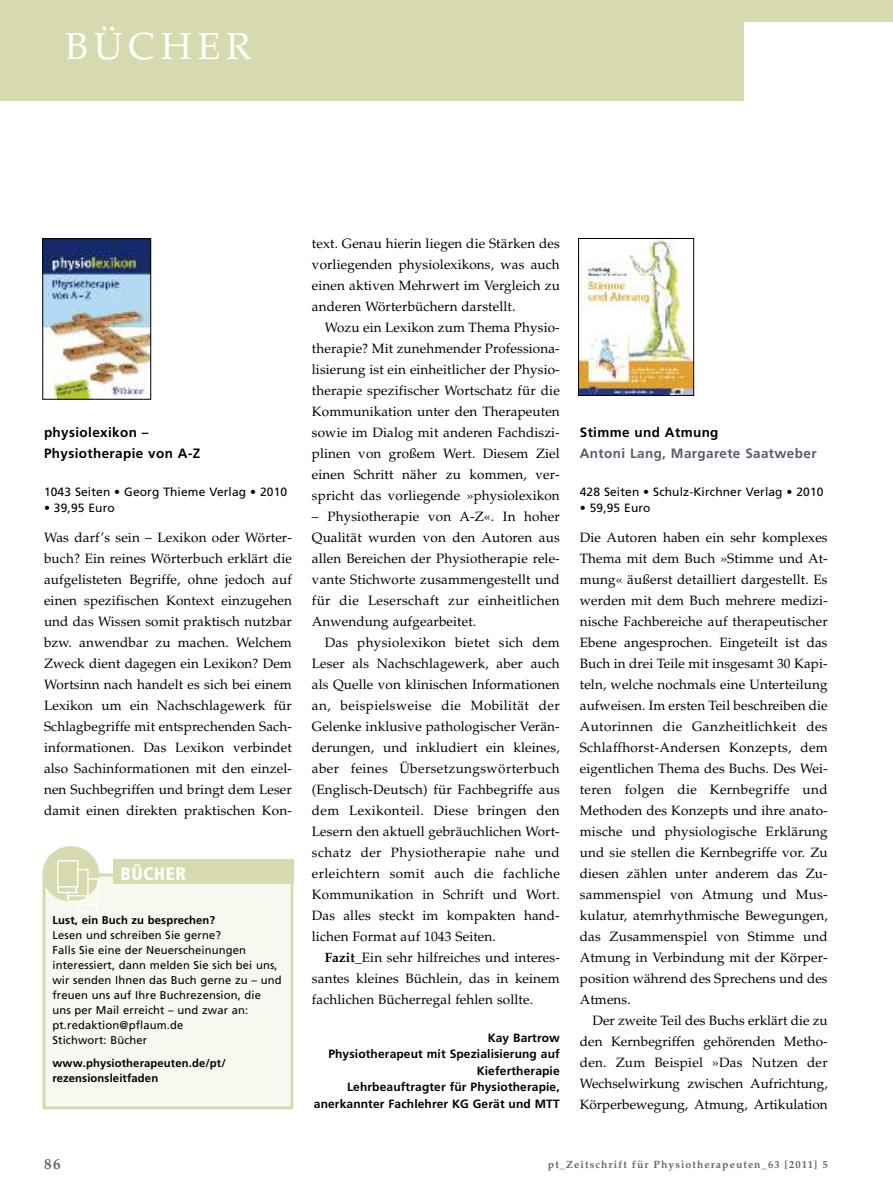
<style>
.page{position:relative;width:893px;height:1191px;background:#fff}
.page>*{position:absolute;margin:0;border:0;box-sizing:border-box;transform-origin:0 0}
.t1{font:37.5px "Palatino LT Std";letter-spacing:.15em;color:#fff}
.t2{font:900 condensed 18px "Frutiger LT Pro";letter-spacing:.025em;color:#fff}
.t3{font:700 15px "Palatino LT Std";color:#666}
.t4{font:13.5px/21px "Palatino LT Std";letter-spacing:.01em;color:#000;text-align:justify}
.t5{font:700 13.5px/21px "Frutiger LT Pro";letter-spacing:.03em;color:#000}
.t6{font:700 13.5px "Frutiger LT Pro";letter-spacing:.03em;color:#595b6d}
.t7{font:700 12px/16.5px "Frutiger LT Pro";letter-spacing:.01em;color:#000;text-align:right}
.t8{font:12px "Frutiger LT Pro";letter-spacing:.01em;color:#000}
.t9{font:11.25px/15px "Frutiger LT Pro";letter-spacing:.01em;color:#000}
.t10{font:700 11.25px/15px "Frutiger LT Pro";letter-spacing:.01em;color:#000}
.t11{font:700 10.5px "Palatino LT Std";letter-spacing:.1em;color:#666}
.s1{font-weight:700}
</style>
<div class="page">
<div style="left:0;top:0;width:744px;height:101px;background:#d7daaf"></div>
<div style="left:0;top:0;width:893px;height:21px;background:#d7daaf"></div>
<div style="left:46px;top:876px;width:244px;height:230px;background:#f7f8ef"></div>
<div style="left:43px;top:873px;width:250px;height:236px;border:3px solid #d7daaf"></div>
<div style="left:43px;top:846px;width:56px;height:55px;background:#d7daaf;border-radius:50%"></div>
<div style="left:113px;top:859px;width:180px;height:25px;background:#d7daaf"></div>
<svg style="left:57px;top:860px;width:42px;height:50px"></svg>
<img style="left:45px;top:240px;width:104px;height:157px">
<div style="left:43px;top:238px;width:108px;height:161px;border:1px solid #000"></div>
<img style="left:580px;top:240px;width:112px;height:154px">
<div style="left:578px;top:238px;width:116px;height:158px;border:1px solid #000"></div>
<h1 class="t1" style="left:65px;top:32px;width:187px">BÜCHER</h1>
<p class="t5" style="left:44px;top:423px;width:158px">physiolexikon –<br>Physiotherapie von A-Z</p>
<p class="t8" style="left:44px;top:487px;width:245px">1043 Seiten • Georg Thieme Verlag • 2010</p>
<p class="t8" style="left:44px;top:503px;width:72px">• 39,95 Euro</p>
<p class="t4" style="left:44px;top:528px;width:249px">Was darf’s sein – Lexikon oder Wörter&shy;buch? Ein reines Wörterbuch erklärt die aufgelisteten Begriffe, ohne jedoch auf einen spezifischen Kontext einzugehen und das Wissen somit praktisch nutzbar bzw. anwendbar zu machen. Welchem Zweck dient dagegen ein Lexikon? Dem Wortsinn nach handelt es sich bei einem Lexikon um ein Nachschlagewerk für Schlagbegriffe mit entsprechenden Sach&shy;informationen. Das Lexikon verbindet also Sachinformationen mit den einzel&shy;nen Suchbegriffen und bringt dem Leser damit einen direkten praktischen Kon-</p>
<h2 class="t2" style="left:121px;top:867px;width:67px">BÜCHER</h2>
<p class="t10" style="left:53px;top:913px;width:164px">Lust, ein Buch zu besprechen?</p>
<p class="t9" style="left:52px;top:928px;width:231px">Lesen und schreiben Sie gerne?<br>Falls Sie eine der Neuerscheinungen interessiert, dann melden Sie sich bei uns, wir senden Ihnen das Buch gerne zu – und freuen uns auf Ihre Buchrezension, die uns per Mail erreicht – und zwar an: pt.redaktion@pflaum.de<br>Stichwort: Bücher</p>
<p class="t10" style="left:52px;top:1057px;width:175px">www.physiotherapeuten.de/pt/ rezensionsleitfaden</p>
<p class="t4" style="left:312px;top:234px;width:249px">text. Genau hierin liegen die Stärken des vorliegenden physiolexikons, was auch einen aktiven Mehrwert im Vergleich zu anderen Wörterbüchern darstellt.</p>
<p class="t4" style="left:312px;top:318px;width:249px;text-indent:13px">Wozu ein Lexikon zum Thema Physio&shy;therapie? Mit zunehmender Professiona&shy;lisierung ist ein einheitlicher der Physio&shy;therapie spezifischer Wortschatz für die Kommunikation unter den Therapeuten sowie im Dialog mit anderen Fachdiszi&shy;plinen von großem Wert. Diesem Ziel einen Schritt näher zu kommen, ver&shy;spricht das vorliegende »physiolexikon</p>
<p class="t4" style="left:312px;top:507px;width:249px">– Physiotherapie von A-Z«. In hoher Qualität wurden von den Autoren aus allen Bereichen der Physiotherapie rele&shy;vante Stichworte zusammengestellt und für die Leserschaft zur einheitlichen Anwendung aufgearbeitet.</p>
<p class="t4" style="left:312px;top:633px;width:249px;text-indent:13px">Das physiolexikon bietet sich dem Leser als Nachschlagewerk, aber auch als Quelle von klinischen Informationen an, beispielsweise die Mobilität der Gelenke inklusive pathologischer Verän&shy;derungen, und inkludiert ein kleines, aber feines Übersetzungswörterbuch (Englisch-Deutsch) für Fachbegriffe aus dem Lexikonteil. Diese bringen den Lesern den aktuell gebräuchlichen Wort&shy;schatz der Physiotherapie nahe und erleichtern somit auch die fachliche Kommunikation in Schrift und Wort.<br>Das alles steckt im kompakten hand&shy;lichen Format auf 1043 Seiten.</p>
<p class="t4" style="left:312px;top:948px;width:249px;text-indent:13px"><span class="s1">Fazit</span>_Ein sehr hilfreiches und interes&shy;santes kleines Büchlein, das in keinem fachlichen Bücherregal fehlen sollte.</p>
<p class="t7" style="left:314px;top:1030px;width:247px">Kay Bartrow<br>Physiotherapeut mit Spezialisierung auf<br>Kiefertherapie<br>Lehrbeauftragter für Physiotherapie, anerkannter Fachlehrer KG Gerät und MTT</p>
<p class="t5" style="left:580px;top:423px;width:140px">Stimme und Atmung</p>
<p class="t6" style="left:580px;top:448px;width:238px">Antoni Lang, Margarete Saatweber</p>
<p class="t8" style="left:580px;top:487px;width:245px">428 Seiten • Schulz-Kirchner Verlag • 2010</p>
<p class="t8" style="left:580px;top:503px;width:72px">• 59,95 Euro</p>
<p class="t4" style="left:580px;top:528px;width:249px">Die Autoren haben ein sehr komplexes Thema mit dem Buch »Stimme und At&shy;mung« äußerst detailliert dargestellt. Es werden mit dem Buch mehrere medizi&shy;nische Fachbereiche auf therapeutischer Ebene angesprochen. Eingeteilt ist das Buch in drei Teile mit insgesamt 30 Kapi&shy;teln, welche nochmals eine Unterteilung aufweisen. Im ersten Teil beschreiben die Autorinnen die Ganzheitlichkeit des Schlaffhorst-Andersen Konzepts, dem eigentlichen Thema des Buchs. Des Wei&shy;teren folgen die Kernbegriffe und Methoden des Konzepts und ihre anato&shy;mische und physiologische Erklärung und sie stellen die Kernbegriffe vor. Zu diesen zählen unter anderem das Zu&shy;sammenspiel von Atmung und Mus&shy;kulatur, atemrhythmische Bewegungen, das Zusammenspiel von Stimme und Atmung in Verbindung mit der Körper&shy;position während des Sprechens und des Atmens.</p>
<p class="t4" style="left:580px;top:1011px;width:249px;text-indent:13px">Der zweite Teil des Buchs erklärt die zu den Kernbegriffen gehörenden Metho&shy;den. Zum Beispiel »Das Nutzen der Wechselwirkung zwischen Aufrichtung, Körperbewegung, Atmung, Artikulation</p>
<p class="t3" style="left:44px;top:1158px;width:18px">86</p>
<p class="t11" style="left:548px;top:1160px;width:281px">pt_Zeitschrift für Physiotherapeuten_63 [2011] 5</p>
</div>
